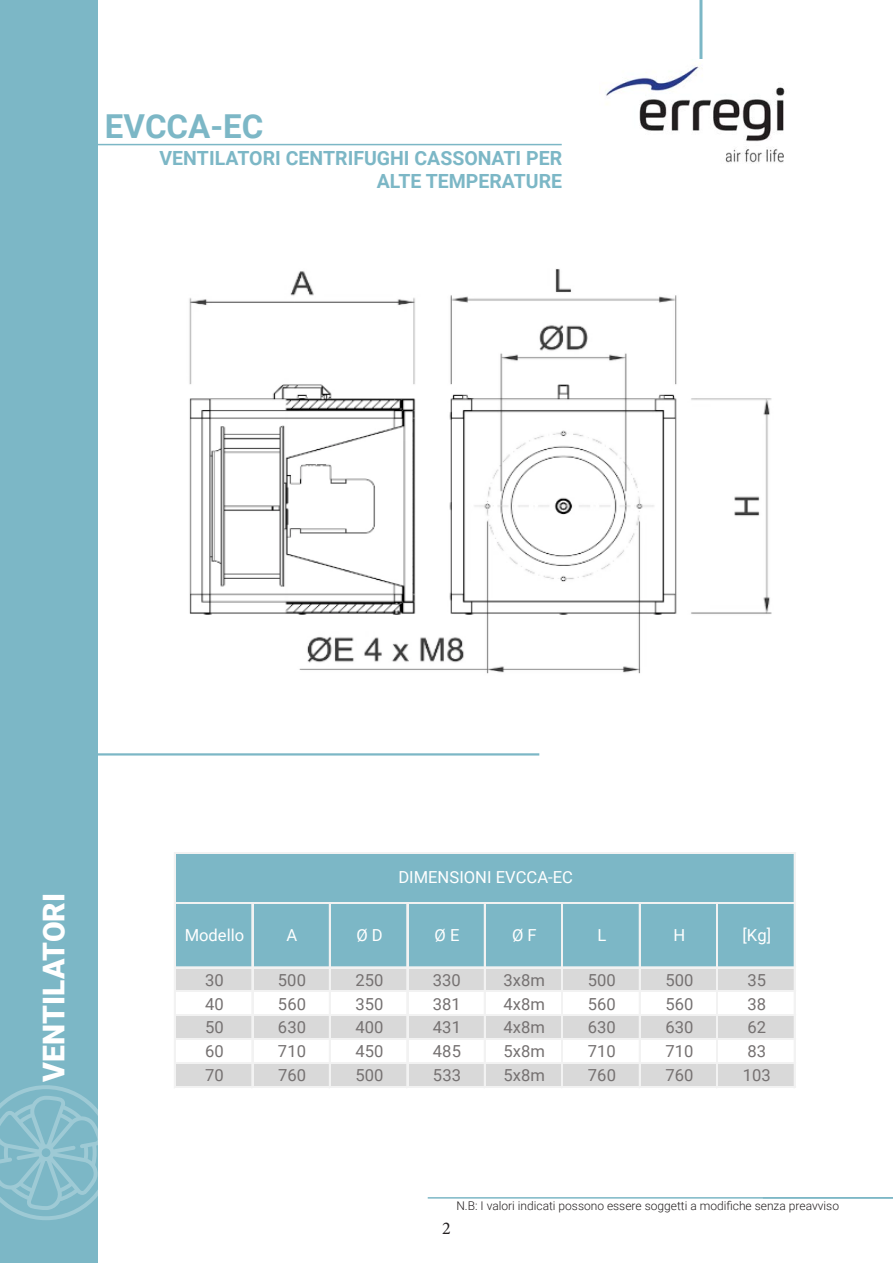
<style>
.page{position:relative;width:893px;height:1263px;background:#fff}
.page>*{position:absolute;margin:0;border:0;box-sizing:border-box;transform-origin:0 0}
.t1{font:700 33px "Roboto";color:#7cb7c6}
.t2{font:900 30px "Roboto";color:#fff}
.t3{font:700 19.5px/23.4px "Roboto";color:#7cb7c6;text-align:right}
.t4{font:18px "Minion Pro";color:#231f20}
.t5{font:16.5px "Roboto";letter-spacing:.005em;color:#757171}
.t6{font:16.5px "Roboto";color:#fff}
.t7{font:300 12px "Roboto";color:#231f20}
</style>
<div class="page">
<hr style="left:81px;top:144px;width:481px;height:1px;background:#7cb7c6">
<hr style="left:699px;top:0;width:3px;height:65px;background:#7cb7c6">
<img style="left:605px;top:60px;width:180px;height:104px">
<hr style="left:428px;top:1197px;width:465px;height:1px;background:#7cb7c6">
<img style="left:189px;top:269px;width:583px;height:405px">
<hr style="left:0;top:753px;width:539px;height:2px;background:#7cb7c6">
<div style="left:176px;top:854px;width:619px;height:114px;background:#7cb7c6"></div>
<div style="left:176px;top:967px;width:619px;height:25px;background:#d9d9d9"></div>
<div style="left:176px;top:1015px;width:619px;height:24px;background:#d9d9d9"></div>
<div style="left:176px;top:1063px;width:619px;height:24px;background:#d9d9d9"></div>
<hr style="left:174px;top:852px;width:2px;height:236px;background:#f2f2f2">
<hr style="left:794px;top:854px;width:2px;height:234px;background:#f2f2f2">
<hr style="left:252px;top:904px;width:1px;height:184px;background:#f2f2f2">
<hr style="left:329px;top:904px;width:2px;height:184px;background:#f2f2f2">
<hr style="left:406px;top:904px;width:1px;height:184px;background:#f2f2f2">
<hr style="left:407px;top:904px;width:1px;height:184px;background:#f2f2f2">
<hr style="left:484px;top:904px;width:2px;height:184px;background:#f2f2f2">
<hr style="left:561px;top:904px;width:1px;height:184px;background:#f2f2f2">
<hr style="left:562px;top:904px;width:1px;height:184px;background:#f2f2f2">
<hr style="left:639px;top:904px;width:2px;height:184px;background:#f2f2f2">
<hr style="left:716px;top:904px;width:1px;height:184px;background:#f2f2f2">
<hr style="left:717px;top:904px;width:1px;height:184px;background:#f2f2f2">
<hr style="left:176px;top:852px;width:620px;height:2px;background:#f2f2f2">
<hr style="left:176px;top:902px;width:620px;height:2px;background:#f2f2f2">
<hr style="left:176px;top:966px;width:620px;height:1px;background:#f2f2f2">
<hr style="left:176px;top:967px;width:620px;height:1px;background:#f2f2f2">
<hr style="left:176px;top:990px;width:620px;height:1px;background:#f2f2f2">
<hr style="left:176px;top:991px;width:620px;height:1px;background:#f2f2f2">
<hr style="left:176px;top:1014px;width:620px;height:1px;background:#f2f2f2">
<hr style="left:176px;top:1015px;width:620px;height:1px;background:#f2f2f2">
<hr style="left:176px;top:1038px;width:620px;height:1px;background:#f2f2f2">
<hr style="left:176px;top:1039px;width:620px;height:1px;background:#f2f2f2">
<hr style="left:176px;top:1062px;width:620px;height:2px;background:#f2f2f2">
<hr style="left:176px;top:1086px;width:620px;height:2px;background:#f2f2f2">
<div style="left:0;top:0;width:98px;height:1263px;background:#7cb7c6"></div>
<svg style="left:0;top:1085px;width:98px;height:135px"></svg>
<p class="t1" style="left:105px;top:103px;width:160px">EVCCA-EC</p>
<p class="t3" style="left:159px;top:145px;width:404px">VENTILATORI CENTRIFUGHI CASSONATI PER<br>ALTE TEMPERATURE</p>
<p class="t2" style="left:33px;top:1081px;width:190px;rotate:-90deg">VENTILATORI</p>
<p class="t6" style="left:398px;top:866px;width:176px">DIMENSIONI EVCCA-EC</p>
<p class="t6" style="left:185px;top:923px;width:61px">Modello</p>
<p class="t6" style="left:287px;top:923px;width:12px">A</p>
<p class="t6" style="left:356px;top:923px;width:28px">ØD</p>
<p class="t6" style="left:434px;top:923px;width:26px">ØE</p>
<p class="t6" style="left:512px;top:923px;width:26px">ØF</p>
<p class="t6" style="left:597px;top:923px;width:10px">L</p>
<p class="t6" style="left:673px;top:923px;width:13px">H</p>
<p class="t6" style="left:743px;top:923px;width:30px">[Kg]</p>
<p class="t5" style="left:205px;top:968px;width:20px">30</p>
<p class="t5" style="left:278px;top:968px;width:30px">500</p>
<p class="t5" style="left:355px;top:968px;width:30px">250</p>
<p class="t5" style="left:433px;top:968px;width:30px">330</p>
<p class="t5" style="left:503px;top:968px;width:43px">3x8m</p>
<p class="t5" style="left:588px;top:968px;width:30px">500</p>
<p class="t5" style="left:665px;top:968px;width:30px">500</p>
<p class="t5" style="left:747px;top:968px;width:20px">35</p>
<p class="t5" style="left:205px;top:992px;width:20px">40</p>
<p class="t5" style="left:278px;top:992px;width:30px">560</p>
<p class="t5" style="left:355px;top:992px;width:30px">350</p>
<p class="t5" style="left:433px;top:992px;width:30px">381</p>
<p class="t5" style="left:504px;top:992px;width:43px">4x8m</p>
<p class="t5" style="left:588px;top:992px;width:30px">560</p>
<p class="t5" style="left:665px;top:992px;width:30px">560</p>
<p class="t5" style="left:747px;top:992px;width:20px">38</p>
<p class="t5" style="left:205px;top:1016px;width:20px">50</p>
<p class="t5" style="left:278px;top:1016px;width:30px">630</p>
<p class="t5" style="left:355px;top:1016px;width:30px">400</p>
<p class="t5" style="left:433px;top:1016px;width:30px">431</p>
<p class="t5" style="left:504px;top:1016px;width:43px">4x8m</p>
<p class="t5" style="left:588px;top:1016px;width:30px">630</p>
<p class="t5" style="left:665px;top:1016px;width:30px">630</p>
<p class="t5" style="left:747px;top:1016px;width:20px">62</p>
<p class="t5" style="left:205px;top:1040px;width:20px">60</p>
<p class="t5" style="left:278px;top:1040px;width:30px">710</p>
<p class="t5" style="left:355px;top:1040px;width:30px">450</p>
<p class="t5" style="left:433px;top:1040px;width:30px">485</p>
<p class="t5" style="left:504px;top:1040px;width:43px">5x8m</p>
<p class="t5" style="left:588px;top:1040px;width:30px">710</p>
<p class="t5" style="left:665px;top:1040px;width:30px">710</p>
<p class="t5" style="left:748px;top:1040px;width:20px">83</p>
<p class="t5" style="left:205px;top:1064px;width:20px">70</p>
<p class="t5" style="left:278px;top:1064px;width:30px">760</p>
<p class="t5" style="left:355px;top:1064px;width:30px">500</p>
<p class="t5" style="left:433px;top:1064px;width:30px">533</p>
<p class="t5" style="left:504px;top:1064px;width:43px">5x8m</p>
<p class="t5" style="left:588px;top:1064px;width:30px">760</p>
<p class="t5" style="left:665px;top:1064px;width:30px">760</p>
<p class="t5" style="left:743px;top:1064px;width:30px">103</p>
<p class="t7" style="left:456px;top:1197px;width:384px">N.B: I valori indicati possono essere soggetti a modifiche senza preavviso</p>
<p class="t4" style="left:442px;top:1216px;width:10px">2</p>
</div>
